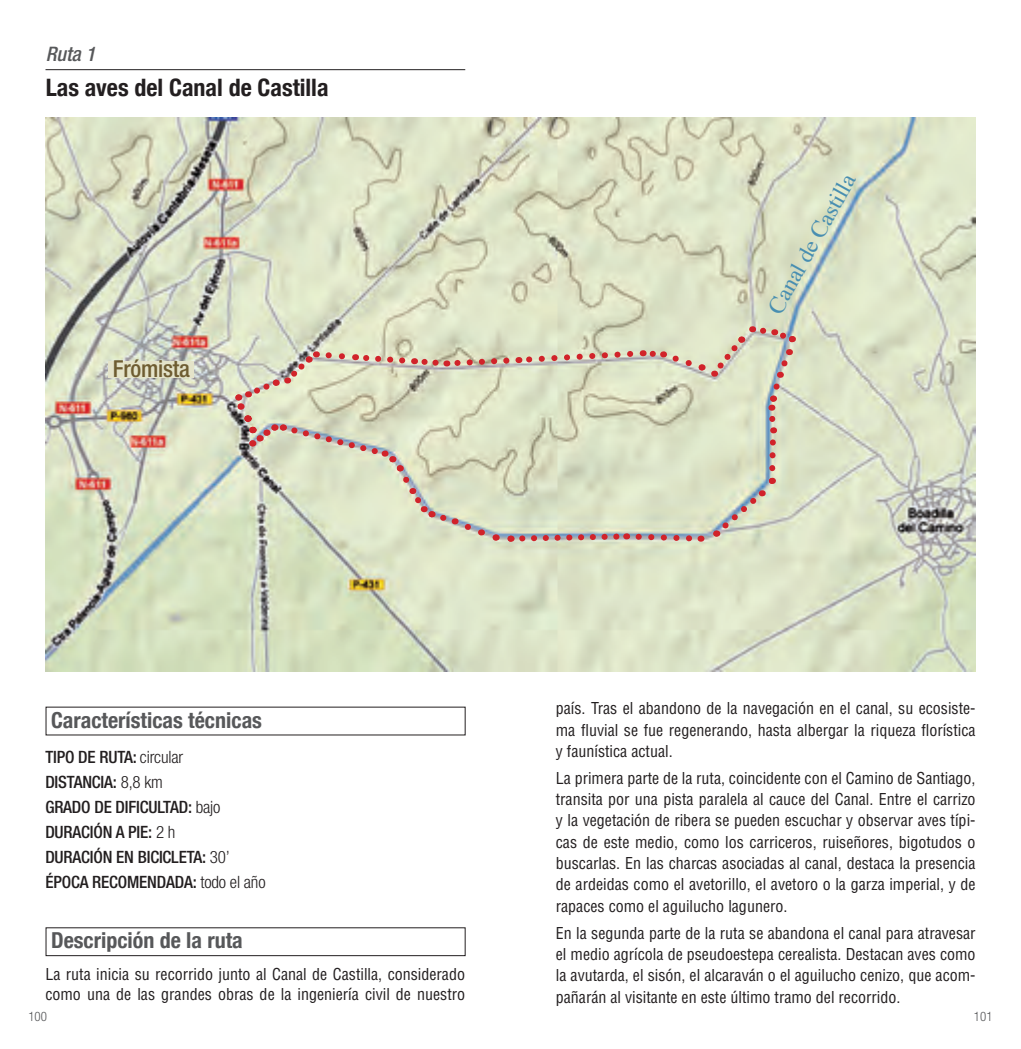
<style>
.page{position:relative;width:1021px;height:1049px;background:#fff}
.page>*{position:absolute;margin:0;border:0;box-sizing:border-box;transform-origin:0 0}
.t1{font:700 condensed 24px "Helvetica Neue";color:#231f20}
.t2{font:23.4px "Times";color:#488eb1}
.t3{font:500 condensed 23.4px "Helvetica Neue LT Std";letter-spacing:-.01em;color:#6e5c31}
.t4{font:700 condensed 22px "Helvetica Neue";color:#57585a}
.t5{font:italic 500 condensed 20px "Helvetica Neue LT Std";color:#57585a}
.t6{font:500 condensed 17px/24.8px "Helvetica Neue LT Std";letter-spacing:-.01em;color:#231f20}
.t7{font:condensed 16px/21.4px "Helvetica";color:#231f20;text-align:justify}
.t8{font:300 condensed 13px "Helvetica Neue LT Std";color:#57585a}
.s1{font-weight:300}
</style>
<div class="page">
<img style="left:46px;top:117px;width:929px;height:554px">
<svg style="left:231px;top:323px;width:568px;height:222px;background:#d6d8bf"></svg>
<hr style="left:45px;top:69px;width:420px;height:1px;background:#231f20">
<div style="left:46px;top:927px;width:419px;height:29px;border:1px solid #231f20"></div>
<div style="left:108px;top:361px;width:86px;height:16px;background:#e4e3c9"></div>
<p class="t5" style="left:46px;top:42px;width:51px">Ruta 1</p>
<h1 class="t1" style="left:46px;top:72px;width:284px">Las aves del Canal de Castilla</h1>
<h2 class="t3" style="left:113px;top:355px;width:79px">Frómista</h2>
<h2 class="t2" style="left:754px;top:301px;width:158px;rotate:-61deg">Canal de Castilla</h2>
<h3 class="t4" style="left:51px;top:707px;width:212px">Características técnicas</h3>
<p class="t6" style="left:45px;top:745px;width:222px">TIPO DE RUTA: <span class="s1">circular<br></span>DISTANCIA: <span class="s1">8,8 km<br></span>GRADO DE DIFICULTAD: <span class="s1">bajo<br></span>DURACIÓN A PIE: <span class="s1">2 h<br></span>DURACIÓN EN BICICLETA: <span class="s1">30’<br></span>ÉPOCA RECOMENDADA: <span class="s1">todo el año</span></p>
<h3 class="t4" style="left:51px;top:927px;width:193px">Descripción de la ruta</h3>
<p class="t7" style="left:45px;top:964px;width:421px;line-height:20px">La ruta inicia su recorrido junto al Canal de Castilla, considerado como una de las grandes obras de la ingeniería civil de nuestro</p>
<p class="t7" style="left:556px;top:697px;width:421px">país. Tras el abandono de la navegación en el canal, su ecosiste&shy;ma fluvial se fue regenerando, hasta albergar la riqueza florística y faunística actual.</p>
<p class="t7" style="left:556px;top:767px;width:421px">La primera parte de la ruta, coincidente con el Camino de Santiago, transita por una pista paralela al cauce del Canal. Entre el carrizo y la vegetación de ribera se pueden escuchar y observar aves típi&shy;cas de este medio, como los carriceros, ruiseñores, bigotudos o buscarlas. En las charcas asociadas al canal, destaca la presencia de ardeidas como el avetorillo, el avetoro o la garza imperial, y de rapaces como el aguilucho lagunero.</p>
<p class="t7" style="left:556px;top:922px;width:421px">En la segunda parte de la ruta se abandona el canal para atravesar el medio agrícola de pseudoestepa cerealista. Destacan aves como la avutarda, el sisón, el alcaraván o el aguilucho cenizo, que acom&shy;pañarán al visitante en este último tramo del recorrido.</p>
<p class="t8" style="left:28px;top:1008px;width:20px">100</p>
<p class="t8" style="left:973px;top:1009px;width:20px">101</p>
</div>
